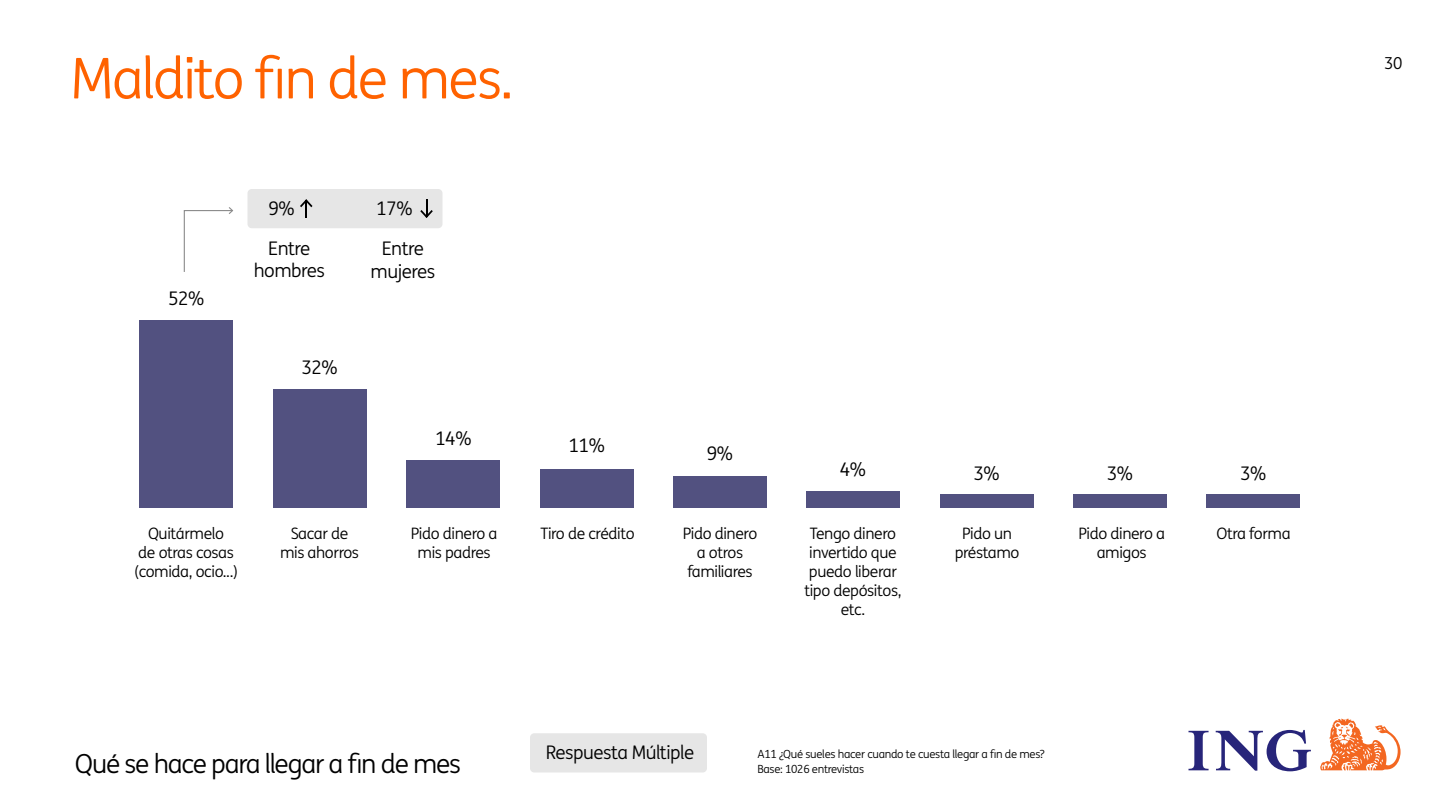
<style>
.page{position:relative;width:1440px;height:810px;background:#fff}
.page>*{position:absolute;margin:0;border:0;box-sizing:border-box;transform-origin:0 0}
.Titulares{font:56.25px "ING Me";letter-spacing:-.035em;color:#ff6200}
.t1{font:26.25px "ING Me";letter-spacing:-.045em;color:#000}
.t2{font:18.75px/22.5px "ING Me";letter-spacing:-.025em;color:#000;text-align:center}
.t3{font:16.5px "ING Me";color:#000}
.t4{font:15.75px/18.9px "ING Me";letter-spacing:-.025em;color:#000;text-align:center}
.t5{font:11.25px "ING Me";letter-spacing:-.025em;color:#000}
</style>
<div class="page">
<svg style="left:1189px;top:730px;width:122px;height:41px"></svg>
<svg style="left:1320px;top:719px;width:81px;height:51px"></svg>
<div style="left:248px;top:189px;width:195px;height:39px;background:#e6e6e6;border-radius:4px"></div>
<svg style="left:300px;top:199px;width:12px;height:19px"></svg>
<svg style="left:420px;top:199px;width:13px;height:19px"></svg>
<div style="left:530px;top:733px;width:177px;height:39px;background:#e6e6e6;border-radius:4px"></div>
<div style="left:139px;top:320px;width:94px;height:188px;background:#525180"></div>
<div style="left:406px;top:460px;width:94px;height:48px;background:#525180"></div>
<div style="left:273px;top:389px;width:94px;height:119px;background:#525180"></div>
<div style="left:540px;top:469px;width:94px;height:39px;background:#525180"></div>
<div style="left:673px;top:476px;width:94px;height:32px;background:#525180"></div>
<div style="left:806px;top:491px;width:94px;height:17px;background:#525180"></div>
<svg style="left:940px;top:494px;width:94px;height:14px"></svg>
<svg style="left:1073px;top:494px;width:94px;height:14px"></svg>
<svg style="left:1206px;top:494px;width:94px;height:14px"></svg>
<svg style="left:183px;top:207px;width:50px;height:65px"></svg>
<p class="Titulares" style="left:70px;top:38px;width:445px">Maldito fin de mes.</p>
<p class="t2" style="left:268px;top:196px;width:28px">9%</p>
<p class="t2" style="left:376px;top:196px;width:38px">17%</p>
<p class="t2" style="left:168px;top:287px;width:38px">52%</p>
<p class="t2" style="left:268px;top:236px;width:44px">Entre</p>
<p class="t2" style="left:254px;top:258px;width:73px">hombres</p>
<p class="t2" style="left:301px;top:356px;width:38px">32%</p>
<p class="t2" style="left:371px;top:237px;width:66px">Entre mujeres</p>
<p class="t4" style="left:134px;top:523px;width:106px">Quitármelo<br>de otras cosas (comida, ocio...)</p>
<p class="t2" style="left:435px;top:426px;width:38px">14%</p>
<p class="t2" style="left:569px;top:433px;width:38px">11%</p>
<p class="t2" style="left:707px;top:441px;width:28px">9%</p>
<p class="t2" style="left:840px;top:457px;width:28px">4%</p>
<p class="t2" style="left:974px;top:461px;width:28px">3%</p>
<p class="t2" style="left:1107px;top:461px;width:28px">3%</p>
<p class="t2" style="left:1240px;top:461px;width:28px">3%</p>
<p class="t4" style="left:280px;top:523px;width:80px">Sacar de mis ahorros</p>
<p class="t4" style="left:411px;top:523px;width:88px">Pido dinero a mis padres</p>
<p class="t4" style="left:541px;top:523px;width:96px">Tiro de crédito</p>
<p class="t4" style="left:683px;top:523px;width:76px">Pido dinero a otros familiares</p>
<p class="t4" style="left:804px;top:523px;width:99px">Tengo dinero invertido que puedo liberar tipo depósitos, etc.</p>
<p class="t4" style="left:955px;top:523px;width:66px">Pido un préstamo</p>
<p class="t4" style="left:1078px;top:523px;width:88px">Pido dinero a amigos</p>
<p class="t4" style="left:1217px;top:523px;width:76px">Otra forma</p>
<p class="t1" style="left:75px;top:744px;width:388px">Qué se hace para llegar a fin de mes</p>
<p class="t2" style="left:546px;top:740px;width:150px">Respuesta Múltiple</p>
<p class="t5" style="left:758px;top:745px;width:289px">A11 ¿Qué sueles hacer cuando te cuesta llegar a fin de mes?</p>
<p class="t5" style="left:758px;top:760px;width:108px">Base: 1026 entrevistas</p>
<p class="t3" style="left:1384px;top:51px;width:20px">30</p>
</div>
